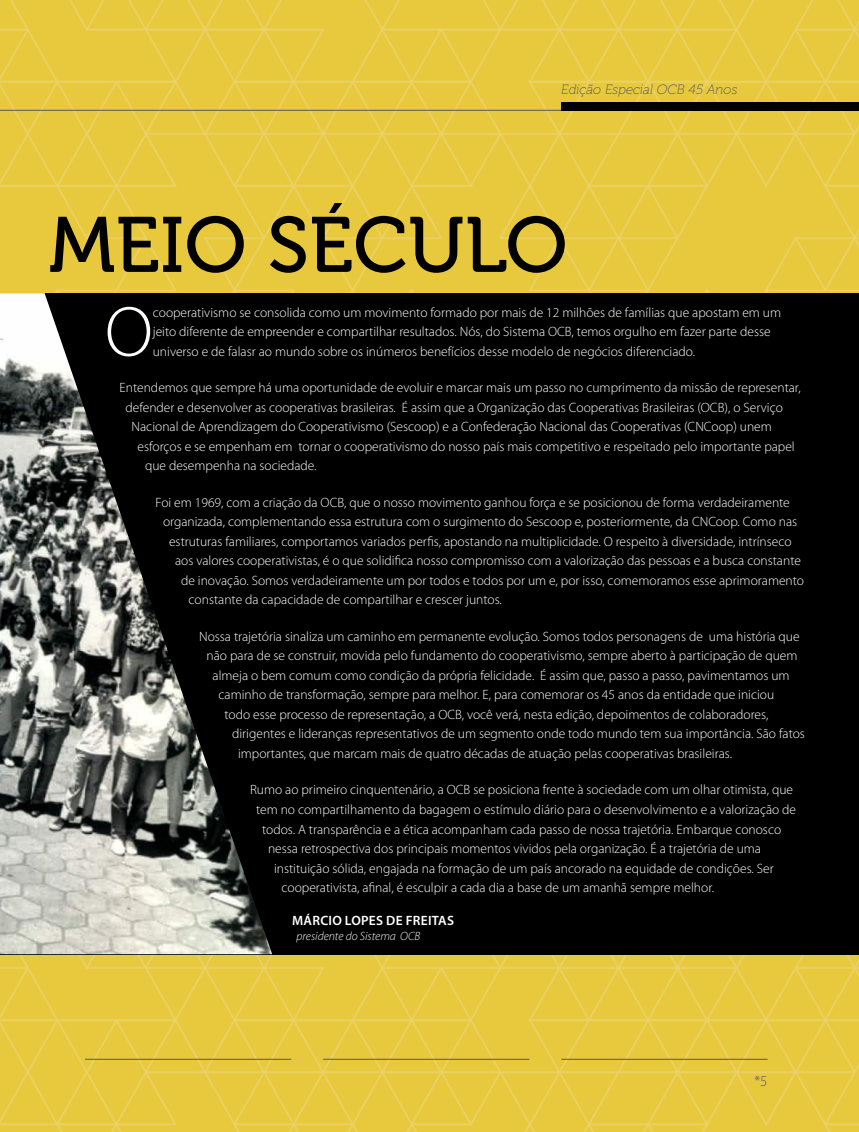
<style>
.page{position:relative;width:859px;height:1132px;background:#fff}
.page>*{position:absolute;margin:0;border:0;box-sizing:border-box;transform-origin:0 0}
.t1{font:78px "Museo 500";color:#000}
.t2{font:300 71.4px "Myriad Pro";color:#fff}
.t3{font:300 15px "Myriad Pro";color:#58595b}
.t4{font:300 13.5px/19.5px "Myriad Pro";color:#fff}
.t5{font:italic 13.5px "Museo 100";color:#58595b}
.t6{font:600 13.5px "Myriad Pro";letter-spacing:.02em;color:#fff}
.t7{font:italic 300 12px "Myriad Pro";color:#fff}
</style>
<div class="page">
<img style="left:0;top:0;width:859px;height:1131px">
<hr style="left:85px;top:1058px;width:206px;height:1px;background:#58595b">
<hr style="left:323px;top:1058px;width:206px;height:1px;background:#58595b">
<hr style="left:0;top:110px;width:859px;height:1px;background:#58595b">
<hr style="left:561px;top:1058px;width:206px;height:1px;background:#58595b">
<div style="left:561px;top:102px;width:298px;height:9px;background:#000"></div>
<div style="left:0;top:293px;width:859px;height:660px;background:#000"></div>
<img style="left:0;top:293px;width:272px;height:660px">
<p class="t5" style="left:561px;top:82px;width:178px">Edição Especial OCB 45 Anos</p>
<h1 class="t1" style="left:49px;top:202px;width:520px">MEIO SÉCULO</h1>
<h2 class="t2" style="left:105px;top:292px;width:49px">O</h2>
<p class="t4" style="left:153px;top:302px;width:630px">cooperativismo se consolida como um movimento formado por mais de 12 milhões de famílias que apostam em um jeito diferente de empreender e compartilhar resultados. Nós, do Sistema OCB, temos orgulho em fazer parte desse universo e de falasr ao mundo sobre os inúmeros benefícios desse modelo de negócios diferenciado.</p>
<p class="t4" style="left:120px;top:378px;width:683px">Entendemos que sempre há uma oportunidade de evoluir e marcar mais um passo no cumprimento da missão de representar,</p>
<p class="t4" style="left:126px;top:397px;width:659px">defender e desenvolver as cooperativas brasileiras. É assim que a Organização das Cooperativas Brasileiras (OCB), o Serviço</p>
<p class="t4" style="left:132px;top:417px;width:642px">Nacional de Aprendizagem do Cooperativismo (Sescoop) e a Confederação Nacional das Cooperativas (CNCoop) unem</p>
<p class="t4" style="left:138px;top:436px;width:659px">esforços e se empenham em tornar o cooperativismo do nosso país mais competitivo e respeitado pelo importante papel</p>
<p class="t4" style="left:145px;top:456px;width:173px">que desempenha na sociedade.</p>
<p class="t4" style="left:156px;top:492px;width:636px">Foi em 1969, com a criação da OCB, que o nosso movimento ganhou força e se posicionou de forma verdadeiramente</p>
<p class="t4" style="left:163px;top:512px;width:636px">organizada, complementando essa estrutura com o surgimento do Sescoop e, posteriormente, da CNCoop. Como nas</p>
<p class="t4" style="left:169px;top:531px;width:624px">estruturas familiares, comportamos variados perfis, apostando na multiplicidade. O respeito à diversidade, intrínseco</p>
<p class="t4" style="left:175px;top:551px;width:627px">aos valores cooperativistas, é o que solidifica nosso compromisso com a valorização das pessoas e a busca constante</p>
<p class="t4" style="left:181px;top:570px;width:624px">de inovação. Somos verdadeiramente um por todos e todos por um e, por isso, comemoramos esse aprimoramento</p>
<p class="t4" style="left:189px;top:590px;width:315px">constante da capacidade de compartilhar e crescer juntos.</p>
<p class="t4" style="left:199px;top:626px;width:602px">Nossa trajetória sinaliza um caminho em permanente evolução. Somos todos personagens de uma história que</p>
<p class="t4" style="left:207px;top:646px;width:592px">não para de se construir, movida pelo fundamento do cooperativismo, sempre aberto à participação de quem</p>
<p class="t4" style="left:213px;top:665px;width:578px">almeja o bem comum como condição da própria felicidade. É assim que, passo a passo, pavimentamos um</p>
<p class="t4" style="left:219px;top:685px;width:557px">caminho de transformação, sempre para melhor. E, para comemorar os 45 anos da entidade que iniciou</p>
<p class="t4" style="left:225px;top:704px;width:545px">todo esse processo de representação, a OCB, você verá, nesta edição, depoimentos de colaboradores,</p>
<p class="t4" style="left:232px;top:724px;width:574px">dirigentes e lideranças representativos de um segmento onde todo mundo tem sua importância. São fatos</p>
<p class="t4" style="left:238px;top:743px;width:495px">importantes, que marcam mais de quatro décadas de atuação pelas cooperativas brasileiras.</p>
<p class="t4" style="left:250px;top:780px;width:544px">Rumo ao primeiro cinquentenário, a OCB se posiciona frente à sociedade com um olhar otimista, que</p>
<p class="t4" style="left:256px;top:799px;width:542px">tem no compartilhamento da bagagem o estímulo diário para o desenvolvimento e a valorização de</p>
<p class="t4" style="left:262px;top:819px;width:521px">todos. A transparência e a ética acompanham cada passo de nossa trajetória. Embarque conosco</p>
<p class="t4" style="left:268px;top:838px;width:494px">nessa retrospectiva dos principais momentos vividos pela organização. É a trajetória de uma</p>
<p class="t4" style="left:274px;top:858px;width:501px">instituição sólida, engajada na formação de um país ancorado na equidade de condições. Ser</p>
<p class="t4" style="left:282px;top:877px;width:434px">cooperativista, afinal, é esculpir a cada dia a base de um amanhã sempre melhor.</p>
<p class="t6" style="left:292px;top:912px;width:163px">MÁRCIO LOPES DE FREITAS</p>
<p class="t7" style="left:297px;top:929px;width:125px">presidente do Sistema OCB</p>
<p class="t3" style="left:754px;top:1072px;width:15px">*5</p>
</div>
